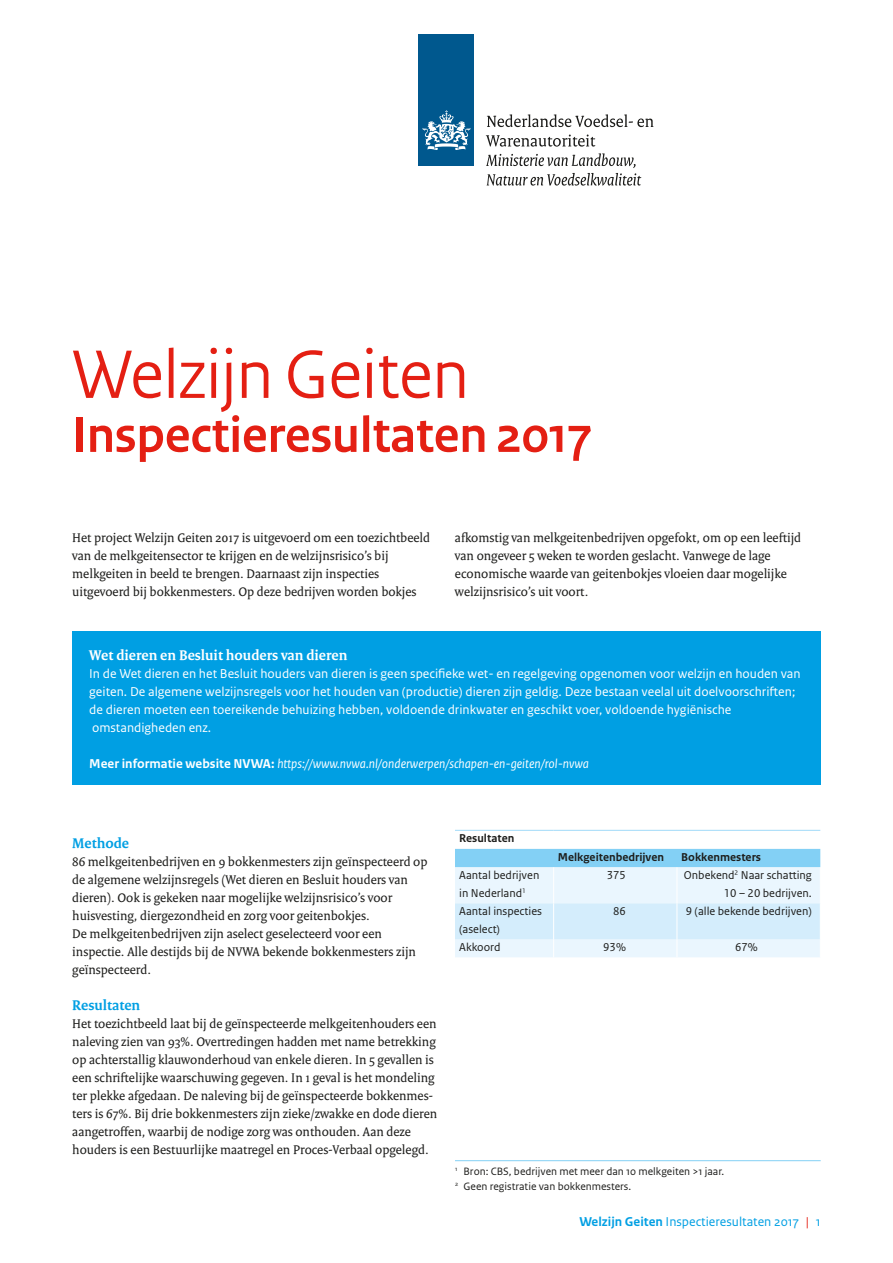
<style>
.page{position:relative;width:893px;height:1263px;background:#fff}
.page>*{position:absolute;margin:0;border:0;box-sizing:border-box;transform-origin:0 0}
._01_RO_Titel{font:72px "Rijksoverheid Sans Heading";color:#e41f13}
._01_RO_Titel_tweede{font:700 52.5px "Rijksoverheid Sans Heading";color:#e41f13}
._05_RO_Alineakop___w{font:700 15px "Rijksoverheid Serif";color:#fff}
._05_RO_Alineakop{font:700 15px "Rijksoverheid Serif";color:#009fe3}
._10_RO_Broodtekst{font:13.5px/18px "Rijksoverheid Serif";color:#1d1d1b}
._21_RO_Kader_Broodte{font:13.5px/18px "Rijksoverheid Sans Text";color:#fff}
._21_RO_Kader_Broodte-2{font:italic 13.5px "Rijksoverheid Sans Text";color:#fff}
.t1{font:13.5px "Rijksoverheid Sans Text";color:#009fe3}
._22_RO_Tabel_plat{font:12px/18px "Rijksoverheid Sans Text";color:#1d1d1b}
._31_RO_Tabel_Tussenk{font:700 12px "Rijksoverheid Sans Text";color:#1d1d1b}
._23_RO_Tabel_kop{font:700 12px "Rijksoverheid Sans Text";color:#1d1d1b}
._14_RO_Voetnoot{font:11.25px "Rijksoverheid Sans Text";color:#1d1d1b}
.s1{font-weight:700;font-style:normal}
.s2{font-weight:700}
.s3{color:#e41f13}
</style>
<div class="page">
<svg style="left:455px;top:849px;width:366px;height:108px"></svg>
<hr style="left:455px;top:830px;width:99px;height:1px;background:#a1daf8">
<hr style="left:554px;top:830px;width:123px;height:1px;background:#a1daf8">
<hr style="left:677px;top:830px;width:143px;height:1px;background:#a1daf8">
<hr style="left:455px;top:1160px;width:366px;height:1px;background:#83d0f5">
<div style="left:72px;top:632px;width:749px;height:153px;background:#009fe3"></div>
<div style="left:419px;top:34px;width:55px;height:132px;background:#00588e"></div>
<svg style="left:423px;top:110px;width:47px;height:40px"></svg>
<svg style="left:487px;top:114px;width:166px;height:13px"></svg>
<svg style="left:486px;top:135px;width:109px;height:12px"></svg>
<svg style="left:486px;top:153px;width:155px;height:33px"></svg>
<p class="_01_RO_Titel" style="left:72px;top:333px;width:398px">Welzijn Geiten</p>
<p class="_01_RO_Titel_tweede" style="left:72px;top:405px;width:521px">Inspectieresultaten 2017</p>
<p class="_10_RO_Broodtekst" style="left:72px;top:528px;width:359px">Het project Welzijn Geiten 2017 is uitgevoerd om een toezichtbeeld van de melkgeitensector te krijgen en de welzijnsrisico’s bij melkgeiten in beeld te brengen. Daarnaast zijn inspecties uitgevoerd bij bokkenmesters. Op deze bedrijven worden bokjes</p>
<p class="_10_RO_Broodtekst" style="left:455px;top:528px;width:348px">afkomstig van melkgeitenbedrijven opgefokt, om op een leeftijd van ongeveer 5 weken te worden geslacht. Vanwege de lage economische waarde van geitenbokjes vloeien daar mogelijke welzijnsrisico’s uit voort.</p>
<p class="_05_RO_Alineakop___w" style="left:89px;top:646px;width:260px">Wet dieren en Besluit houders van dieren</p>
<p class="_21_RO_Kader_Broodte" style="left:89px;top:665px;width:713px">In de Wet dieren en het Besluit houders van dieren is geen specifieke wet- en regelgeving opgenomen voor welzijn en houden van geiten. De algemene welzijnsregels voor het houden van (productie) dieren zijn geldig. Deze bestaan veelal uit doelvoorschriften; de dieren moeten een toereikende behuizing hebben, voldoende drinkwater en geschikt voer, voldoende hygiënische omstandigheden enz.</p>
<p class="_21_RO_Kader_Broodte-2" style="left:89px;top:756px;width:501px"><span class="s1">Meer informatie website NVWA:</span> https://www.nvwa.nl/onderwerpen/schapen-en-geiten/rol-nvwa</p>
<p class="_05_RO_Alineakop" style="left:72px;top:834px;width:58px">Methode</p>
<p class="_10_RO_Broodtekst" style="left:72px;top:852px;width:357px">86 melkgeitenbedrijven en 9 bokkenmesters zijn geïnspecteerd op de algemene welzijnsregels (Wet dieren en Besluit houders van dieren). Ook is gekeken naar mogelijke welzijnsrisico’s voor huisvesting, diergezondheid en zorg voor geitenbokjes.<br>De melkgeitenbedrijven zijn aselect geselecteerd voor een inspectie. Alle destijds bij de NVWA bekende bokkenmesters zijn geïnspecteerd.</p>
<p class="_05_RO_Alineakop" style="left:72px;top:996px;width:70px">Resultaten</p>
<p class="_10_RO_Broodtekst" style="left:72px;top:1014px;width:366px">Het toezichtbeeld laat bij de geïnspecteerde melkgeitenhouders een naleving zien van 93%. Overtredingen hadden met name betrekking op achterstallig klauwonderhoud van enkele dieren. In 5 gevallen is een schriftelijke waarschuwing gegeven. In 1 geval is het mondeling ter plekke afgedaan. De naleving bij de geïnspecteerde bokkenmes&shy;ters is 67%. Bij drie bokkenmesters zijn zieke/zwakke en dode dieren aangetroffen, waarbij de nodige zorg was onthouden. Aan deze houders is een Bestuurlijke maatregel en Proces-Verbaal opgelegd.</p>
<p class="_23_RO_Tabel_kop" style="left:459px;top:832px;width:57px">Resultaten</p>
<p class="_31_RO_Tabel_Tussenk" style="left:558px;top:850px;width:108px">Melkgeitenbedrijven</p>
<p class="_31_RO_Tabel_Tussenk" style="left:681px;top:850px;width:81px">Bokkenmesters</p>
<p class="_22_RO_Tabel_plat" style="left:459px;top:866px;width:82px">Aantal bedrijven in Nederland<sup>1</sup></p>
<p class="_22_RO_Tabel_plat" style="left:607px;top:866px;width:21px">375</p>
<p class="_22_RO_Tabel_plat" style="left:684px;top:866px;width:129px;text-align:right">Onbekend<sup>2</sup> Naar schatting<br>10 – 20 bedrijven.</p>
<p class="_22_RO_Tabel_plat" style="left:459px;top:902px;width:84px">Aantal inspecties (aselect)</p>
<p class="_22_RO_Tabel_plat" style="left:613px;top:902px;width:14px">86</p>
<p class="_22_RO_Tabel_plat" style="left:686px;top:902px;width:128px">9 (alle bekende bedrijven)</p>
<p class="_22_RO_Tabel_plat" style="left:459px;top:938px;width:43px">Akkoord</p>
<p class="_22_RO_Tabel_plat" style="left:603px;top:938px;width:24px">93%</p>
<p class="_22_RO_Tabel_plat" style="left:735px;top:938px;width:24px">67%</p>
<p class="_14_RO_Voetnoot" style="left:455px;top:1165px;width:271px"><sup>1</sup> Bron: CBS, bedrijven met meer dan 10 melkgeiten &gt;1 jaar.</p>
<p class="_14_RO_Voetnoot" style="left:455px;top:1180px;width:178px"><sup>2</sup> Geen registratie van bokkenmesters.</p>
<p class="t1" style="left:579px;top:1214px;width:243px"><span class="s2">Welzijn Geiten</span> Inspectieresultaten 2017 <span class="s3">|</span> 1</p>
</div>
